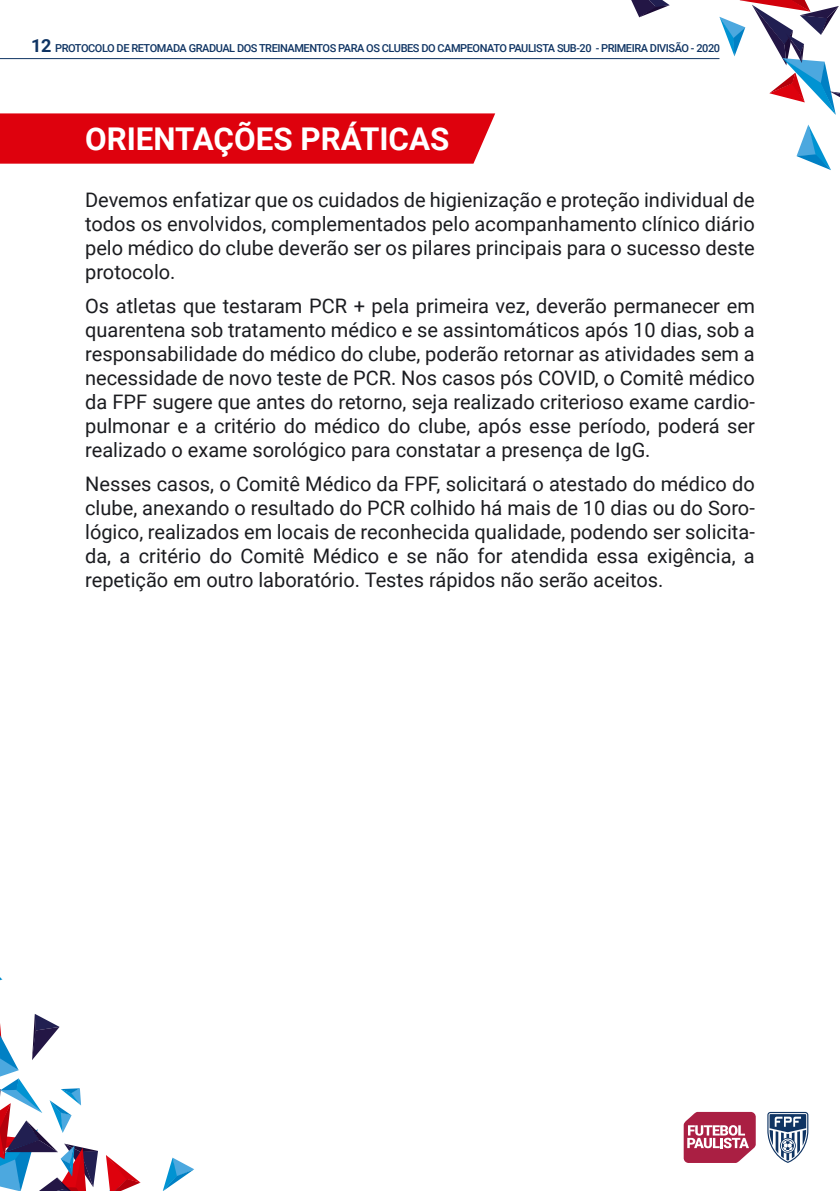
<style>
.page{position:relative;width:840px;height:1191px;background:#fff}
.page>*{position:absolute;margin:0;border:0;box-sizing:border-box;transform-origin:0 0}
.t1{font:700 31.4px "Roboto";color:#fff}
.t2{font:20px/24px "Roboto";color:#1b1c20;text-align:justify}
.t3{font:500 11px "Roboto";letter-spacing:-.04em;color:#0f3463}
.s1{font-weight:700;font-size:18px}
</style>
<div class="page">
<svg style="left:163px;top:1157px;width:31px;height:34px"></svg>
<svg style="left:106px;top:1155px;width:34px;height:36px"></svg>
<svg style="left:0;top:1014px;width:98px;height:177px"></svg>
<svg style="left:631px;top:0;width:38px;height:17px"></svg>
<svg style="left:796px;top:125px;width:34px;height:45px"></svg>
<svg style="left:719px;top:0;width:120px;height:115px"></svg>
<svg style="left:683px;top:1112px;width:72px;height:51px"></svg>
<svg style="left:767px;top:1112px;width:40px;height:51px"></svg>
<div style="left:0;top:113px;width:495px;height:51px;background:#de010d"></div>
<hr style="left:0;top:58px;width:719px;height:1px;background:#0f3463">
<p class="t3" style="left:31px;top:40px;width:690px"><span class="s1">12</span> PROTOCOLO DE RETOMADA GRADUAL DOS TREINAMENTOS PARA OS CLUBES DO CAMPEONATO PAULISTA SUB-20 - PRIMEIRA DIVISÃO - 2020</p>
<h1 class="t1" style="left:85px;top:117px;width:365px">ORIENTAÇÕES PRÁTICAS</h1>
<p class="t2" style="left:85px;top:187px;width:671px">Devemos enfatizar que os cuidados de higienização e proteção individual de todos os envolvidos, complementados pelo acompanhamento clínico diário pelo médico do clube deverão ser os pilares principais para o sucesso deste protocolo.</p>
<p class="t2" style="left:85px;top:293px;width:670px">Os atletas que testaram PCR + pela primeira vez, deverão permanecer em quarentena sob tratamento médico e se assintomáticos após 10 dias, sob a responsabilidade do médico do clube, poderão retornar as atividades sem a necessidade de novo teste de PCR. Nos casos pós COVID, o Comitê médico da FPF sugere que antes do retorno, seja realizado criterioso exame cardio&shy;pulmonar e a critério do médico do clube, após esse período, poderá ser realizado o exame sorológico para constatar a presença de IgG.</p>
<p class="t2" style="left:85px;top:471px;width:670px">Nesses casos, o Comitê Médico da FPF, solicitará o atestado do médico do clube, anexando o resultado do PCR colhido há mais de 10 dias ou do Soro&shy;lógico, realizados em locais de reconhecida qualidade, podendo ser solicita&shy;da, a critério do Comitê Médico e se não for atendida essa exigência, a repetição em outro laboratório. Testes rápidos não serão aceitos.</p>
</div>
